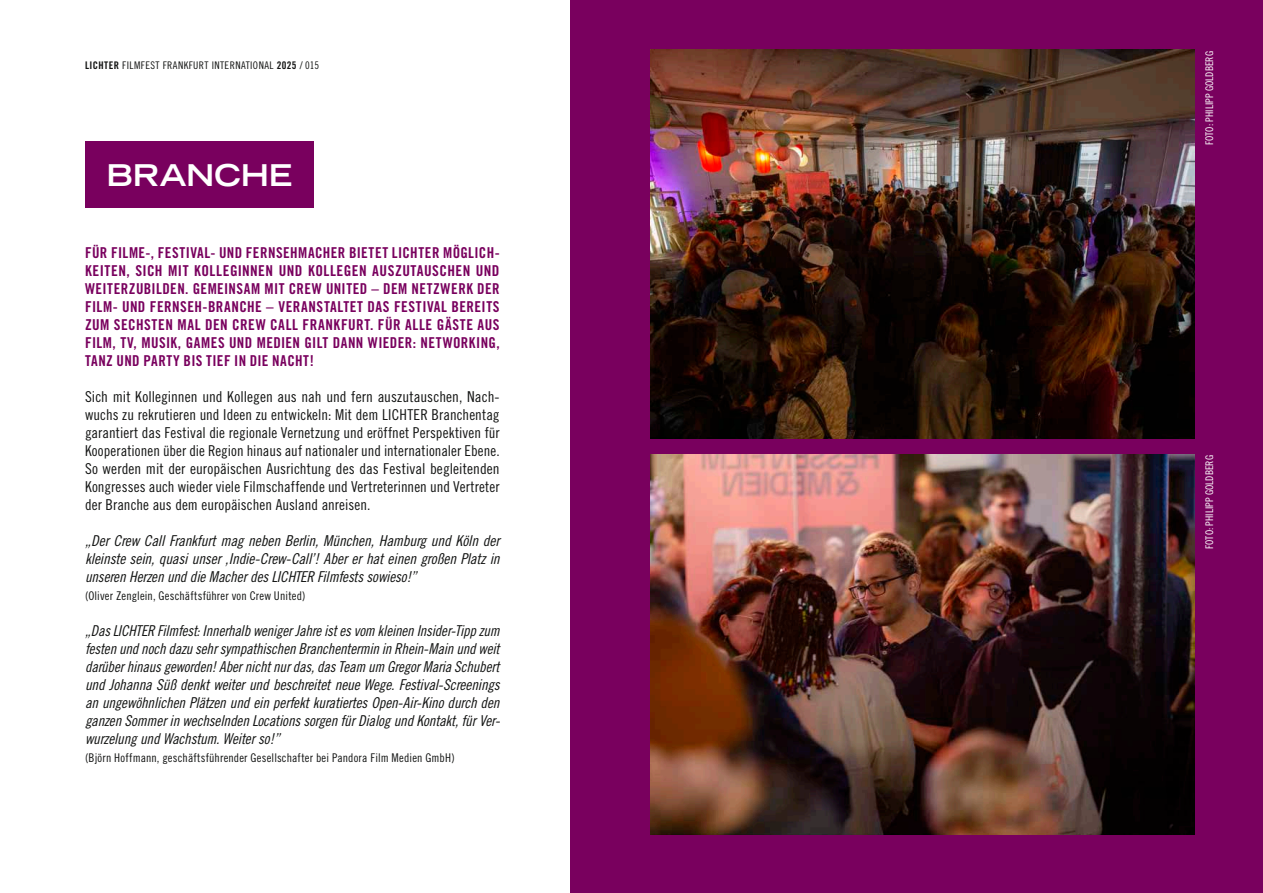
<style>
.page{position:relative;width:1263px;height:893px;background:#fff}
.page>*{position:absolute;margin:0;border:0;box-sizing:border-box;transform-origin:0 0}
.t1{font:700 expanded 30px "Trade Gothic LT Std";letter-spacing:-.01em;color:#fff}
.t2{font:15px/18px "Trade Gothic LT Std Cn 18 Obl";letter-spacing:-.01em;color:#131413;text-align:justify}
.t3{font:15px/18px "Trade Gothic LT Std Cn 18";letter-spacing:.005em;color:#131413;text-align:justify}
.t4{font:15px/18px "Trade Gothic LT Std Bd Cn 20";letter-spacing:.025em;color:#79005e;text-align:justify}
.t5{font:12px "Trade Gothic LT Std Cn 18";letter-spacing:.015em;color:#131413}
.t6{font:10.5px "Trade Gothic LT Std Cn 18";letter-spacing:.04em;color:#131413}
.t7{font:10.5px "Trade Gothic LT Std Cn 18";color:#fff}
.s1{font-family:"Trade Gothic LT Std Bd Cn 20"}
</style>
<div class="page">
<div style="left:570px;top:0;width:693px;height:893px;background:#79005e"></div>
<img style="left:651px;top:455px;width:544px;height:379px">
<img style="left:651px;top:50px;width:544px;height:388px">
<div style="left:85px;top:141px;width:228px;height:66px;background:#79005e"></div>
<p class="t6" style="left:85px;top:59px;width:236px"><span class="s1">LICHTER</span> FILMFEST FRANKFURT INTERNATIONAL <span class="s1">2025</span> / 015</p>
<h1 class="t1" style="left:107px;top:156px;width:187px">BRANCHE</h1>
<p class="t4" style="left:85px;top:244px;width:416px">FÜR FILME-, FESTIVAL- UND FERNSEHMACHER BIETET LICHTER MÖGLICH-KEITEN, SICH MIT KOLLEGINNEN UND KOLLEGEN AUSZUTAUSCHEN UND WEITERZUBILDEN. GEMEINSAM MIT CREW UNITED – DEM NETZWERK DER FILM- UND FERNSEH-BRANCHE – VERANSTALTET DAS FESTIVAL BEREITS ZUM SECHSTEN MAL DEN CREW CALL FRANKFURT. FÜR ALLE GÄSTE AUS FILM, TV, MUSIK, GAMES UND MEDIEN GILT DANN WIEDER: NETWORKING, TANZ UND PARTY BIS TIEF IN DIE NACHT!</p>
<p class="t3" style="left:85px;top:388px;width:416px">Sich mit Kolleginnen und Kollegen aus nah und fern auszutauschen, Nach&shy;wuchs zu rekrutieren und Ideen zu entwickeln: Mit dem LICHTER Branchentag garantiert das Festival die regionale Vernetzung und eröffnet Perspektiven für Kooperationen über die Region hinaus auf nationaler und internationaler Ebene.<br>So werden mit der europäischen Ausrichtung des das Festival begleitenden Kongresses auch wieder viele Filmschaffende und Vertreterinnen und Vertreter der Branche aus dem europäischen Ausland anreisen.</p>
<p class="t2" style="left:85px;top:532px;width:416px">„Der Crew Call Frankfurt mag neben Berlin, München, Hamburg und Köln der kleinste sein, quasi unser ,Indie-Crew-Call’! Aber er hat einen großen Platz in unseren Herzen und die Macher des LICHTER Filmfests sowieso!”</p>
<p class="t5" style="left:85px;top:589px;width:222px">(Oliver Zenglein, Geschäftsführer von Crew United)</p>
<p class="t2" style="left:85px;top:622px;width:416px">„Das LICHTER Filmfest: Innerhalb weniger Jahre ist es vom kleinen Insider-Tipp zum festen und noch dazu sehr sympathischen Branchentermin in Rhein-Main und weit darüber hinaus geworden! Aber nicht nur das, das Team um Gregor Maria Schubert und Johanna Süß denkt weiter und beschreitet neue Wege. Festival-Screenings an ungewöhnlichen Plätzen und ein perfekt kuratiertes Open-Air-Kino durch den ganzen Sommer in wechselnden Locations sorgen für Dialog und Kontakt, für Ver&shy;wurzelung und Wachstum. Weiter so!”</p>
<p class="t5" style="left:85px;top:751px;width:371px">(Björn Hoffmann, geschäftsführender Gesellschafter bei Pandora Film Medien GmbH)</p>
<p class="t7" style="left:1203px;top:145px;width:95px;rotate:-90deg">FOTO: PHILIPP GOLDBERG</p>
<p class="t7" style="left:1203px;top:549px;width:95px;rotate:-90deg">FOTO: PHILIPP GOLDBERG</p>
</div>
